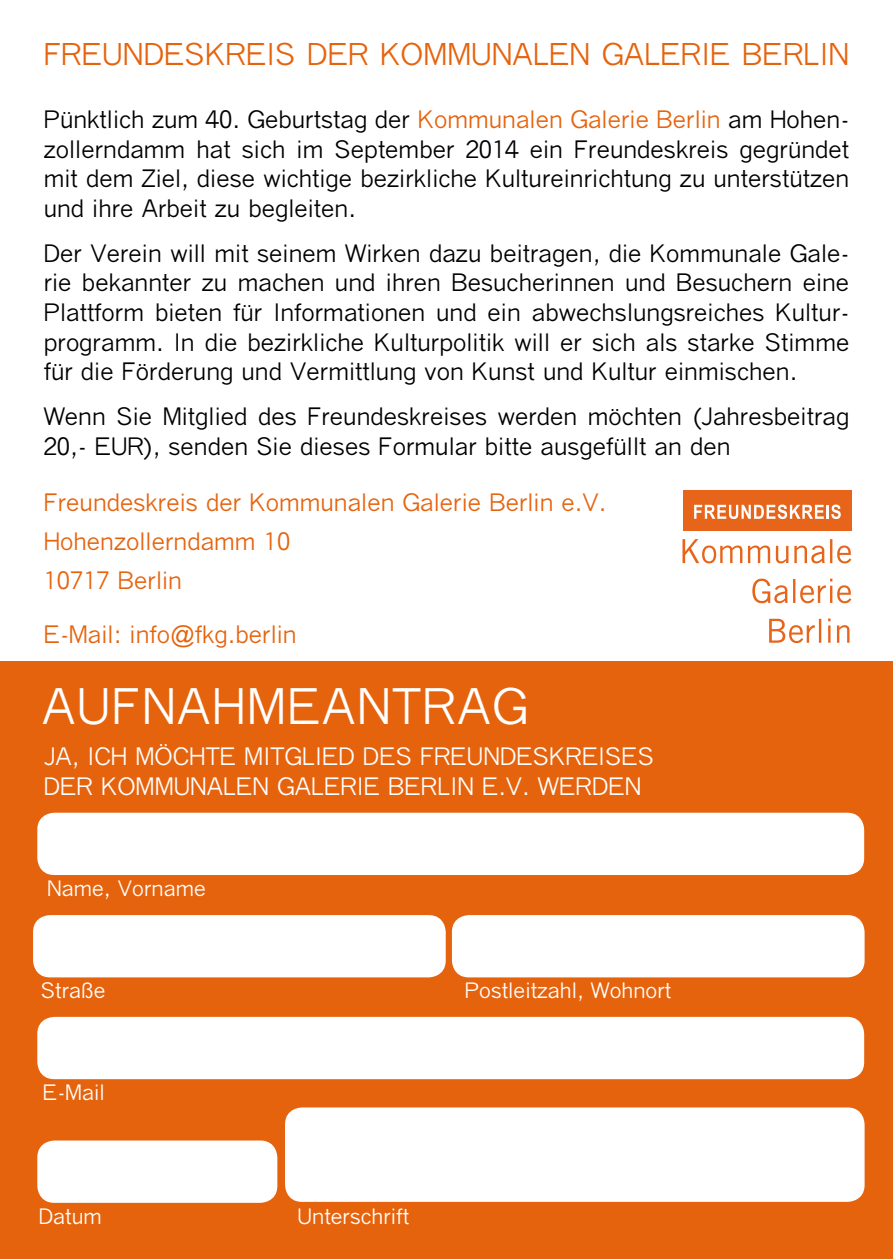
<style>
.page{position:relative;width:893px;height:1259px;background:#fff}
.page>*{position:absolute;margin:0;border:0;box-sizing:border-box;transform-origin:0 0}
.t1{font:48.3px "Quick Type";letter-spacing:.03em;color:#fff}
.t2{font:29.7px "Quick Type";color:#e6630d}
.t3{font:23.7px/29.7px "Quick Type";color:#000;text-align:justify}
.t4{font:23.7px/39px "Quick Type";color:#e6630d}
.t5{font:23.7px/29.7px "Quick Type";color:#fff}
.t6{font:21px "Quick Type";color:#fff}
.s1{color:#e6630d}
.s2{color:#fff}
</style>
<div class="page">
<div style="left:0;top:661px;width:893px;height:598px;background:#e6630d"></div>
<svg style="left:769px;top:618px;width:80px;height:25px"></svg>
<svg style="left:752px;top:578px;width:99px;height:25px"></svg>
<svg style="left:682px;top:539px;width:169px;height:24px"></svg>
<div style="left:683px;top:490px;width:168px;height:41px;background:#e7651a"></div>
<svg style="left:694px;top:504px;width:130px;height:15px"></svg>
<hr style="left:826px;top:505px;width:3px;height:14px;background:#fff">
<svg style="left:831px;top:504px;width:10px;height:15px"></svg>
<div style="left:285px;top:1107px;width:580px;height:94px;background:#fff;border-radius:17px"></div>
<div style="left:37px;top:812px;width:827px;height:63px;background:#fff;border-radius:17px"></div>
<div style="left:33px;top:915px;width:413px;height:62px;background:#fff;border-radius:17px"></div>
<div style="left:452px;top:915px;width:413px;height:62px;background:#fff;border-radius:17px"></div>
<div style="left:37px;top:1017px;width:827px;height:62px;background:#fff;border-radius:17px"></div>
<div style="left:37px;top:1140px;width:240px;height:62px;background:#fff;border-radius:17px"></div>
<p class="t2" style="left:44px;top:38px;width:807px">FREUNDESKREIS DER KOMMUNALEN GALERIE BERLIN</p>
<p class="t3" style="left:44px;top:104px;width:807px">Pünktlich zum 40. Geburtstag der <span class="s1">Kommunalen Galerie Berlin</span> am Hohen&shy;zollerndamm hat sich im September 2014 ein Freundeskreis gegründet mit dem Ziel, diese wichtige bezirkliche Kultureinrichtung zu unterstützen und ihre Arbeit zu begleiten.</p>
<p class="t3" style="left:44px;top:238px;width:807px">Der Verein will mit seinem Wirken dazu beitragen, die Kommunale Gale&shy;rie bekannter zu machen und ihren Besucherinnen und Besuchern eine Plattform bieten für Informationen und ein abwechslungsreiches Kultur&shy;programm. In die bezirkliche Kulturpolitik will er sich als starke Stimme für die Förderung und Vermittlung von Kunst und Kultur einmischen.</p>
<p class="t3" style="left:44px;top:401px;width:807px">Wenn Sie Mitglied des Freundeskreises werden möchten (Jahresbeitrag<br>20,- EUR), senden Sie dieses Formular bitte ausgefüllt an den</p>
<p class="t4" style="left:44px;top:483px;width:564px">Freundeskreis der Kommunalen Galerie Berlin e.V.<br>Hohenzollerndamm 10<br>10717 Berlin</p>
<p class="t4" style="left:44px;top:614px;width:283px">E-Mail: info@fkg.berlin<span class="s2">JA</span></p>
<h1 class="t1" style="left:42px;top:678px;width:488px">AUFNAHMEANTRAG</h1>
<p class="t5" style="left:44px;top:742px;width:612px">JA, ICH MÖCHTE MITGLIED DES FREUNDESKREISES<br>DER KOMMUNALEN GALERIE BERLIN E.V. WERDEN</p>
<p class="t6" style="left:47px;top:876px;width:160px">Name, Vorname</p>
<p class="t6" style="left:41px;top:978px;width:66px">Straße</p>
<p class="t6" style="left:465px;top:978px;width:208px">Postleitzahl, Wohnort</p>
<p class="t6" style="left:43px;top:1080px;width:63px">E-Mail</p>
<p class="t6" style="left:39px;top:1204px;width:65px">Datum</p>
<p class="t6" style="left:298px;top:1204px;width:113px">Unterschrift</p>
</div>
